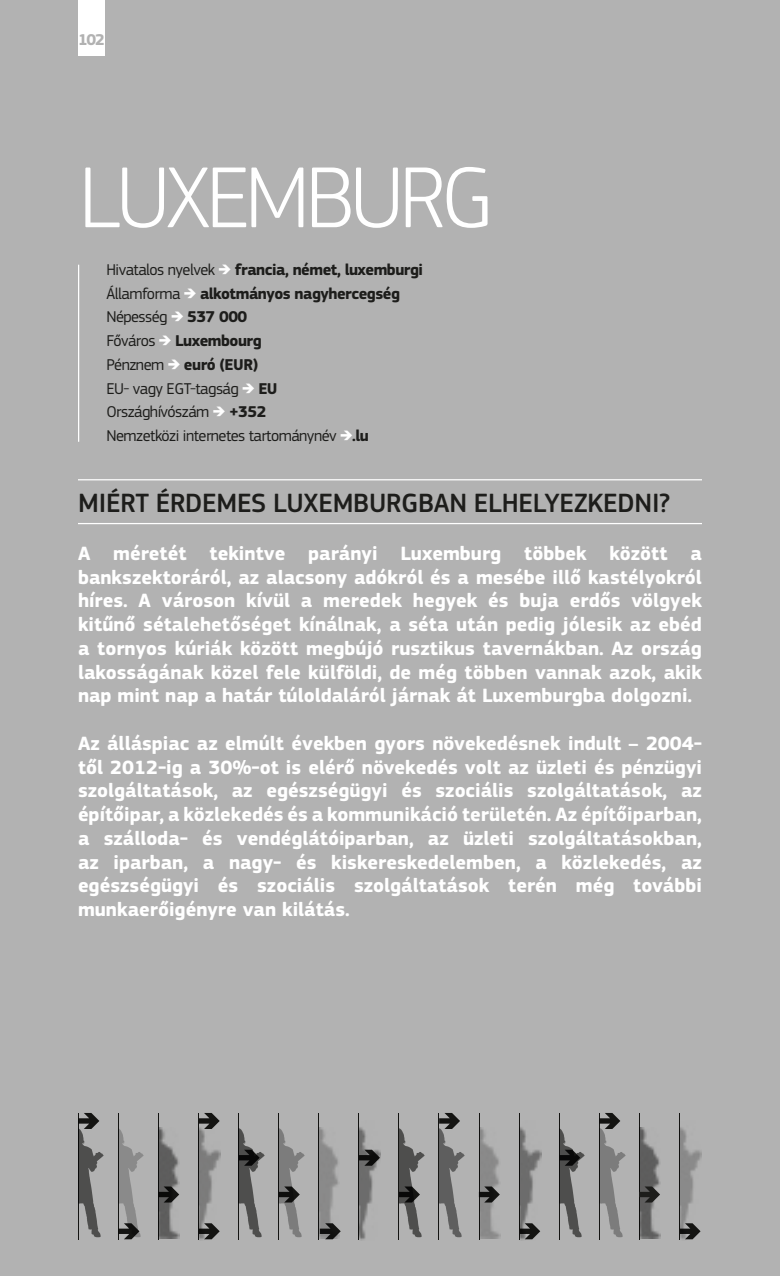
<style>
.page{position:relative;width:780px;height:1276px;background:#b2b2b2}
.page>*{position:absolute;margin:0;border:0;box-sizing:border-box;transform-origin:0 0}
.title_1{font:300 90px "PF Square Sans Pro";letter-spacing:-.05em;color:#fff}
.title_2_countries_1{font:500 27.5px "PF Square Sans Pro";letter-spacing:-.01em;color:#1d1d1b}
.summary_intro{font:700 20px/23.8px "PF Square Sans Pro";color:#fff;text-align:justify}
.summary{font:700 16.25px "PF Square Sans Pro";letter-spacing:-.03em;color:#1d1d1b}
.summary-2{font:16.25px "PF Square Sans Pro";letter-spacing:-.03em;color:#1d1d1b}
.t1{font:700 16.25px "PF Square Sans Pro";color:#b2b2b2}
.s1{font-weight:400}
.s2{font-weight:900;color:#fff}
.s3{font-weight:700}
</style>
<div class="page">
<div style="left:78px;top:0;width:27px;height:55px;background:#fff"></div>
<img style="left:119px;top:1129px;width:25px;height:108px">
<hr style="left:118px;top:1113px;width:1px;height:126px;background:#1d1d1b">
<svg style="left:118px;top:1223px;width:21px;height:16px"></svg>
<img style="left:279px;top:1128px;width:26px;height:109px">
<hr style="left:278px;top:1113px;width:1px;height:126px;background:#1d1d1b">
<svg style="left:279px;top:1186px;width:21px;height:16px"></svg>
<img style="left:439px;top:1129px;width:26px;height:108px">
<hr style="left:438px;top:1113px;width:1px;height:126px;background:#1d1d1b">
<svg style="left:439px;top:1113px;width:21px;height:16px"></svg>
<img style="left:600px;top:1129px;width:26px;height:108px">
<hr style="left:599px;top:1113px;width:1px;height:126px;background:#1d1d1b">
<svg style="left:599px;top:1113px;width:21px;height:16px"></svg>
<img style="left:79px;top:1129px;width:25px;height:108px">
<hr style="left:78px;top:1113px;width:1px;height:126px;background:#1d1d1b">
<svg style="left:78px;top:1113px;width:21px;height:16px"></svg>
<img style="left:239px;top:1128px;width:26px;height:109px">
<hr style="left:238px;top:1113px;width:1px;height:126px;background:#1d1d1b">
<svg style="left:239px;top:1149px;width:21px;height:16px"></svg>
<img style="left:399px;top:1128px;width:26px;height:109px">
<hr style="left:398px;top:1113px;width:1px;height:126px;background:#1d1d1b">
<svg style="left:399px;top:1186px;width:21px;height:16px"></svg>
<img style="left:560px;top:1129px;width:25px;height:108px">
<hr style="left:559px;top:1113px;width:1px;height:126px;background:#1d1d1b">
<svg style="left:559px;top:1149px;width:21px;height:16px"></svg>
<img style="left:159px;top:1127px;width:20px;height:111px">
<hr style="left:158px;top:1113px;width:1px;height:126px;background:#1d1d1b">
<svg style="left:158px;top:1186px;width:21px;height:16px"></svg>
<img style="left:319px;top:1127px;width:19px;height:111px">
<hr style="left:318px;top:1113px;width:1px;height:126px;background:#1d1d1b">
<svg style="left:320px;top:1223px;width:21px;height:16px"></svg>
<img style="left:480px;top:1127px;width:20px;height:111px">
<hr style="left:479px;top:1113px;width:1px;height:126px;background:#1d1d1b">
<svg style="left:479px;top:1186px;width:21px;height:16px"></svg>
<img style="left:640px;top:1127px;width:20px;height:111px">
<hr style="left:639px;top:1113px;width:1px;height:126px;background:#1d1d1b">
<svg style="left:639px;top:1186px;width:21px;height:16px"></svg>
<img style="left:199px;top:1129px;width:21px;height:111px">
<hr style="left:198px;top:1113px;width:1px;height:126px;background:#1d1d1b">
<svg style="left:199px;top:1223px;width:21px;height:16px"></svg>
<svg style="left:199px;top:1113px;width:21px;height:16px"></svg>
<img style="left:359px;top:1127px;width:22px;height:113px">
<hr style="left:358px;top:1113px;width:1px;height:126px;background:#1d1d1b">
<svg style="left:359px;top:1149px;width:21px;height:16px"></svg>
<img style="left:519px;top:1127px;width:22px;height:113px">
<hr style="left:519px;top:1113px;width:1px;height:126px;background:#1d1d1b">
<svg style="left:519px;top:1223px;width:21px;height:16px"></svg>
<img style="left:679px;top:1127px;width:22px;height:113px">
<hr style="left:679px;top:1113px;width:1px;height:126px;background:#1d1d1b">
<svg style="left:679px;top:1223px;width:21px;height:16px"></svg>
<hr style="left:78px;top:265px;width:1px;height:177px;background:#fff">
<hr style="left:78px;top:479px;width:624px;height:1px;background:#fff">
<hr style="left:78px;top:523px;width:624px;height:1px;background:#fff">
<p class="t1" style="left:78px;top:30px;width:28px">102</p>
<p class="title_1" style="left:79px;top:145px;width:415px">LUXEMBURG</p>
<p class="summary" style="left:106px;top:260px;width:318px"><span class="s1">Hivatalos nyelvek</span> <span class="s2">➔</span> francia, német, luxemburgi</p>
<p class="summary" style="left:106px;top:283px;width:295px"><span class="s1">Államforma</span> <span class="s2">➔</span> alkotmányos nagyhercegség</p>
<p class="summary-2" style="left:106px;top:307px;width:142px">Népesség <span class="s2">➔</span> <span class="s3">537 000</span></p>
<p class="summary" style="left:106px;top:331px;width:157px"><span class="s1">Főváros</span> <span class="s2">➔</span> Luxembourg</p>
<p class="summary" style="left:106px;top:355px;width:153px"><span class="s1">Pénznem</span> <span class="s2">➔</span> euró (EUR)</p>
<p class="summary-2" style="left:106px;top:379px;width:173px">EU- vagy EGT-tagság <span class="s2">➔</span> <span class="s3">EU</span></p>
<p class="summary-2" style="left:106px;top:402px;width:161px">Országhívószám <span class="s2">➔</span> <span class="s3">+352</span></p>
<p class="summary-2" style="left:106px;top:426px;width:264px">Nemzetközi internetes tartománynév <span class="s2">➔</span><span class="s3">.lu</span></p>
<p class="title_2_countries_1" style="left:78px;top:487px;width:593px">MIÉRT ÉRDEMES LUXEMBURGBAN ELHELYEZKEDNI?</p>
<p class="summary_intro" style="left:78px;top:542px;width:625px">A méretét tekintve parányi Luxemburg többek között a bankszektoráról, az alacsony adókról és a mesébe illő kastélyokról híres. A városon kívül a meredek hegyek és buja erdős völgyek kitűnő sétalehetőséget kínálnak, a séta után pedig jólesik az ebéd a tornyos kúriák között megbújó rusztikus tavernákban. Az ország lakosságának közel fele külföldi, de még többen vannak azok, akik nap mint nap a határ túloldaláról járnak át Luxemburgba dolgozni.</p>
<p class="summary_intro" style="left:78px;top:732px;width:625px">Az álláspiac az elmúlt években gyors növekedésnek indult – 2004- től 2012-ig a 30%-ot is elérő növekedés volt az üzleti és pénzügyi szolgáltatások, az egészségügyi és szociális szolgáltatások, az építőipar, a közlekedés és a kommunikáció területén. Az építőiparban, a szálloda- és vendéglátóiparban, az üzleti szolgáltatásokban, az iparban, a nagy- és kiskereskedelemben, a közlekedés, az egészségügyi és szociális szolgáltatások terén még további munkaerőigényre van kilátás.</p>
</div>
